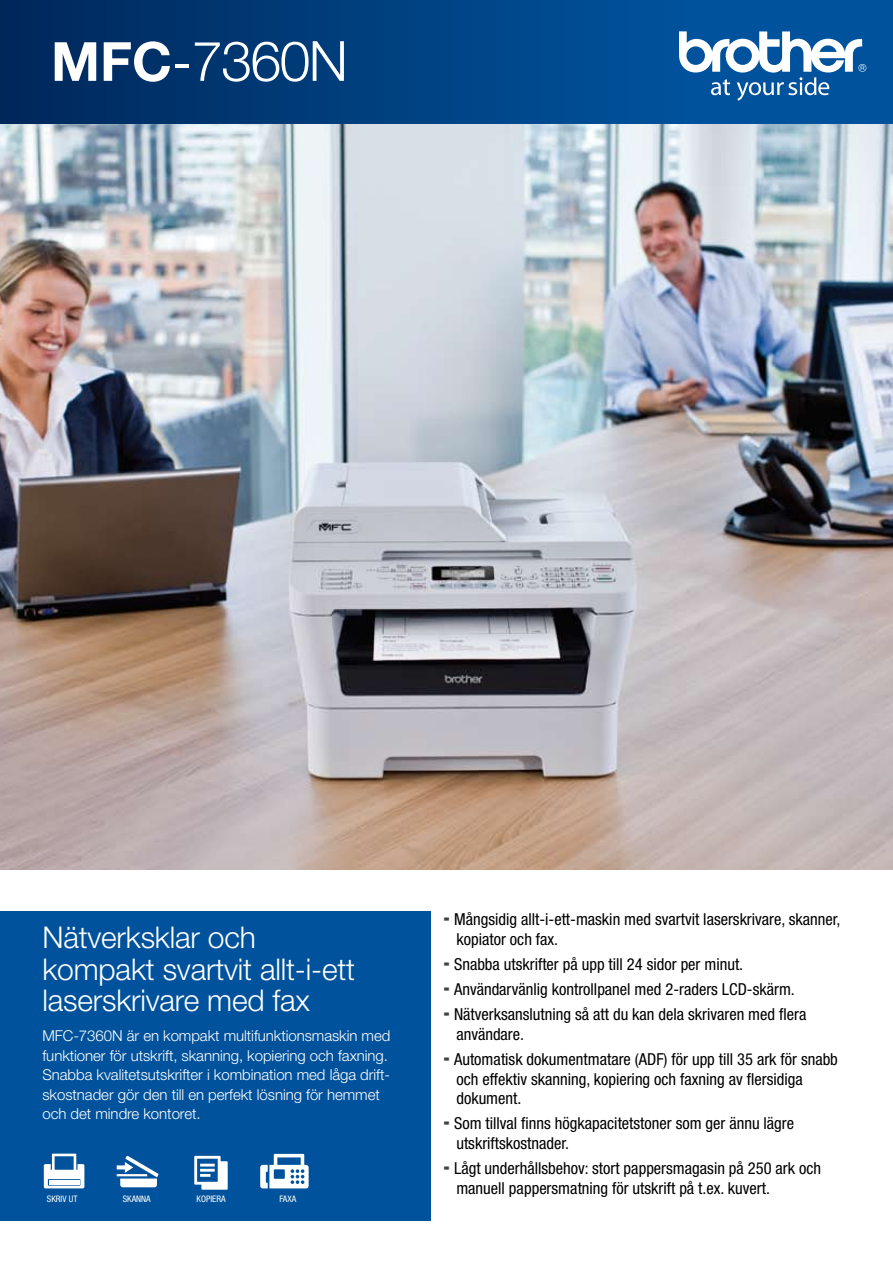
<style>
.page{position:relative;width:893px;height:1263px;background:#fff}
.page>*{position:absolute;margin:0;border:0;box-sizing:border-box;transform-origin:0 0}
.t1{font:300 55.5px "Helvetica Neue";letter-spacing:-.03em;color:#fff}
.t2{font:300 30px/31.5px "Helvetica Neue";letter-spacing:-.005em;color:#fff}
.t3{font:condensed 16.5px/19.5px "Helvetica Neue";color:#000}
.t4{font:300 15px/19.5px "Helvetica Neue";letter-spacing:-.005em;color:#fff}
.t5{font:condensed 9px "Helvetica Neue";color:#fff}
.s1{font-weight:700;font-size:54px}
.s2{font-size:54px}
</style>
<div class="page">
<div style="left:0;top:911px;width:430px;height:309px;background:#00529c"></div>
<img style="left:0;top:123px;width:893px;height:747px">
<div style="left:0;top:0;width:686px;height:123px;background:linear-gradient(to right,#00275a,#00539c)"></div>
<div style="left:685px;top:0;width:208px;height:123px;background:#00529c"></div>
<svg style="left:679px;top:31px;width:187px;height:70px"></svg>
<svg style="left:117px;top:1156px;width:42px;height:31px"></svg>
<svg style="left:44px;top:1153px;width:40px;height:35px"></svg>
<hr style="left:49px;top:1180px;width:30px;height:4px;background:#fff">
<svg style="left:194px;top:1156px;width:34px;height:34px"></svg>
<svg style="left:260px;top:1154px;width:49px;height:34px"></svg>
<h1 class="t1" style="left:51px;top:27px;width:298px"><span class="s1">MFC</span><span class="s2">-</span>7360N</h1>
<h2 class="t2" style="left:42px;top:921px;width:314px">Nätverksklar och kompakt svartvit allt-i-ett laserskrivare med fax</h2>
<p class="t4" style="left:42px;top:1026px;width:349px">MFC-7360N är en kompakt multifunktionsmaskin med funktioner för utskrift, skanning, kopiering och faxning.<br>Snabba kvalitetsutskrifter i kombination med låga drift&shy;skostnader gör den till en perfekt lösning för hemmet och det mindre kontoret.</p>
<p class="t5" style="left:47px;top:1193px;width:32px">SKRIV UT</p>
<p class="t5" style="left:123px;top:1193px;width:30px">SKANNA</p>
<p class="t5" style="left:197px;top:1193px;width:31px">KOPIERA</p>
<p class="t5" style="left:279px;top:1193px;width:18px">FAXA</p>
<p class="t3" style="left:454px;top:909px;width:388px">Mångsidig allt-i-ett-maskin med svartvit laserskrivare, skanner, kopiator och fax.</p>
<p class="t3" style="left:454px;top:951px;width:354px;line-height:25.2px">Snabba utskrifter på upp till 24 sidor per minut.<br>Användarvänlig kontrollpanel med 2-raders LCD-skärm.<br>Nätverksanslutning så att du kan dela skrivaren med flera</p>
<p class="t3" style="left:454px;top:1021px;width:385px;line-height:25.2px">användare.<br>Automatisk dokumentmatare (ADF) för upp till 35 ark för snabb</p>
<p class="t3" style="left:456px;top:1069px;width:348px">och effektiv skanning, kopiering och faxning av flersidiga dokument.</p>
<p class="t3" style="left:454px;top:1114px;width:342px">Som tillval finns högkapacitetstoner som ger ännu lägre utskriftskostnader.</p>
<p class="t3" style="left:454px;top:1158px;width:368px">Lågt underhållsbehov: stort pappersmagasin på 250 ark och manuell pappersmatning för utskrift på t.ex. kuvert.</p>
</div>
